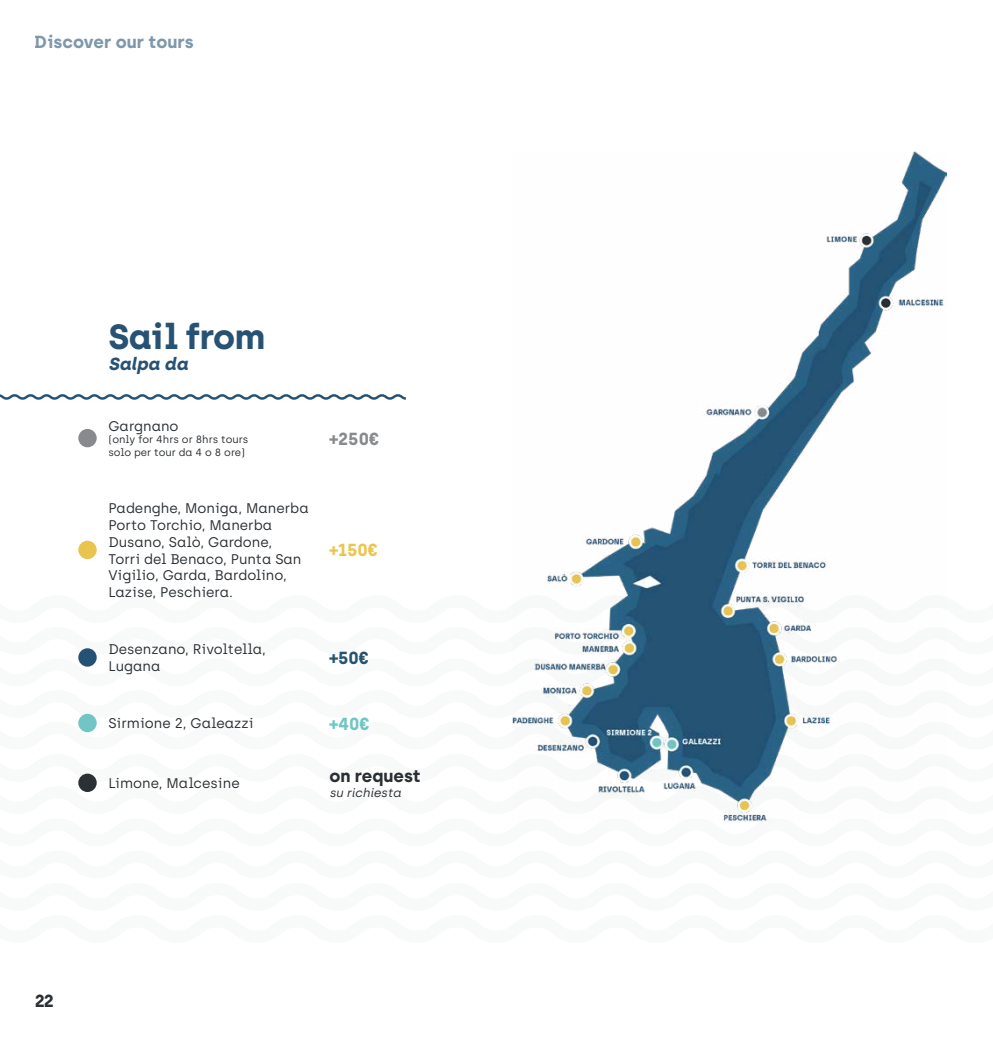
<style>
.page{position:relative;width:993px;height:1042px;background:#fff}
.page>*{position:absolute;margin:0;border:0;box-sizing:border-box;transform-origin:0 0}
.t1{font:700 35px "Archia";letter-spacing:-.02em;color:#275273}
.t2{font:700 17.5px "Archia";color:#275273}
.t3{font:700 17.5px "Archia";color:#2a2f33}
.t4{font:italic 700 17.5px "Silka";color:#275273}
.t5{font:700 17.5px "Archia";color:#888b8e}
.t6{font:700 17.5px "Archia";color:#eac54f}
.t7{font:700 17.5px "Archia";color:#71c5c4}
.t8{font:14px/16.8px "Archia";color:#2a2f33}
.t9{font:italic 12.25px "Silka";color:#2a2f33}
.t10{font:10.5px/12.6px "Archia";color:#2a2f33}
</style>
<div class="page">
<img style="left:512px;top:152px;width:434px;height:670px">
<svg style="left:0;top:394px;width:406px;height:6px"></svg>
<div style="left:78px;top:773px;width:19px;height:19px;background:#2b3034;border-radius:50%"></div>
<div style="left:78px;top:429px;width:19px;height:18px;background:#888b8e;border-radius:50%"></div>
<div style="left:78px;top:541px;width:19px;height:18px;background:#e9c44f;border-radius:50%"></div>
<div style="left:78px;top:648px;width:19px;height:18px;background:#255174;border-radius:50%"></div>
<div style="left:78px;top:714px;width:19px;height:18px;background:#71c5c4;border-radius:50%"></div>
<p class="t2" style="left:35px;top:31px;width:160px">Discover our tours</p>
<h1 class="t1" style="left:108px;top:315px;width:158px">Sail from</h1>
<p class="t4" style="left:108px;top:353px;width:81px">Salpa da</p>
<p class="t8" style="left:108px;top:417px;width:72px">Gargnano</p>
<p class="t10" style="left:108px;top:433px;width:141px">(only for 4hrs or 8hrs tours solo per tour da 4 o 8 ore)</p>
<p class="t8" style="left:108px;top:500px;width:202px">Padenghe, Moniga, Manerba<br>Porto Torchio, Manerba<br>Dusano, Salò, Gardone,<br>Torri del Benaco, Punta San<br>Vigilio, Garda, Bardolino,<br>Lazise, Peschiera.</p>
<p class="t8" style="left:108px;top:641px;width:159px">Desenzano, Rivoltella,<br>Lugana</p>
<p class="t8" style="left:108px;top:715px;width:147px">Sirmione 2, Galeazzi</p>
<p class="t8" style="left:108px;top:775px;width:133px">Limone, Malcesine</p>
<p class="t5" style="left:329px;top:428px;width:52px">+250€</p>
<p class="t6" style="left:329px;top:539px;width:51px">+150€</p>
<p class="t2" style="left:329px;top:647px;width:42px">+50€</p>
<p class="t7" style="left:329px;top:712px;width:42px">+40€</p>
<p class="t3" style="left:329px;top:765px;width:93px">on request</p>
<p class="t9" style="left:329px;top:785px;width:73px">su richiesta</p>
<p class="t3" style="left:35px;top:990px;width:21px">22</p>
</div>
